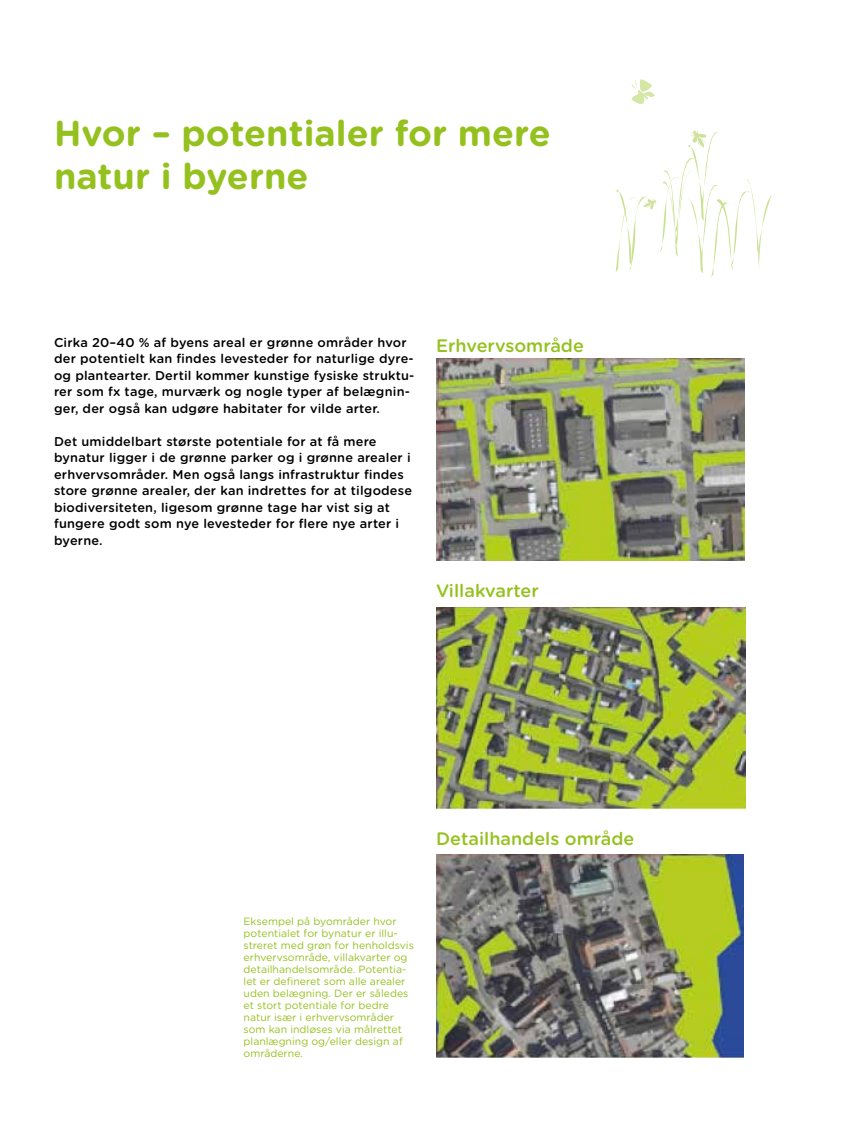
<style>
.page{position:relative;width:851px;height:1123px;background:#fff}
.page>*{position:absolute;margin:0;border:0;box-sizing:border-box;transform-origin:0 0}
.t1{font:700 36px/43.2px "Gotham Rounded";color:#95c11f}
.t2{font:500 18px "Gotham Rounded";color:#95c11f}
.t3{font:500 12.75px/16.5px "Gotham Rounded";letter-spacing:.015em;color:#000}
.t4{font:10.5px/12px "Gotham Rounded";color:#95c11f}
</style>
<div class="page">
<svg style="left:631px;top:79px;width:24px;height:25px"></svg>
<img style="left:436px;top:358px;width:308px;height:202px">
<img style="left:436px;top:607px;width:309px;height:202px">
<img style="left:436px;top:854px;width:306px;height:203px">
<svg style="left:615px;top:130px;width:160px;height:147px"></svg>
<h1 class="t1" style="left:54px;top:111px;width:498px">Hvor – potentialer for mere natur i byerne</h1>
<p class="t3" style="left:54px;top:334px;width:362px">Cirka 20–40 % af byens areal er grønne områder hvor der potentielt kan findes levesteder for naturlige dyre&shy;og plantearter. Dertil kommer kunstige fysiske struktu&shy;rer som fx tage, murværk og nogle typer af belægnin&shy;ger, der også kan udgøre habitater for vilde arter.</p>
<p class="t3" style="left:54px;top:433px;width:359px">Det umiddelbart største potentiale for at få mere bynatur ligger i de grønne parker og i grønne arealer i erhvervsområder. Men også langs infrastruktur findes store grønne arealer, der kan indrettes for at tilgodese biodiversiteten, ligesom grønne tage har vist sig at fungere godt som nye levesteder for flere nye arter i byerne.</p>
<h2 class="t2" style="left:436px;top:334px;width:149px">Erhvervsområde</h2>
<h2 class="t2" style="left:436px;top:580px;width:104px">Villakvarter</h2>
<h2 class="t2" style="left:436px;top:827px;width:200px">Detailhandels område</h2>
<p class="t4" style="left:243px;top:915px;width:172px">Eksempel på byområder hvor potentialet for bynatur er illu&shy;streret med grøn for henholdsvis erhvervsområde, villakvarter og detailhandelsområde. Potentia&shy;let er defineret som alle arealer uden belægning. Der er således et stort potentiale for bedre natur især i erhvervsområder som kan indløses via målrettet planlægning og/eller design af områderne.</p>
</div>
